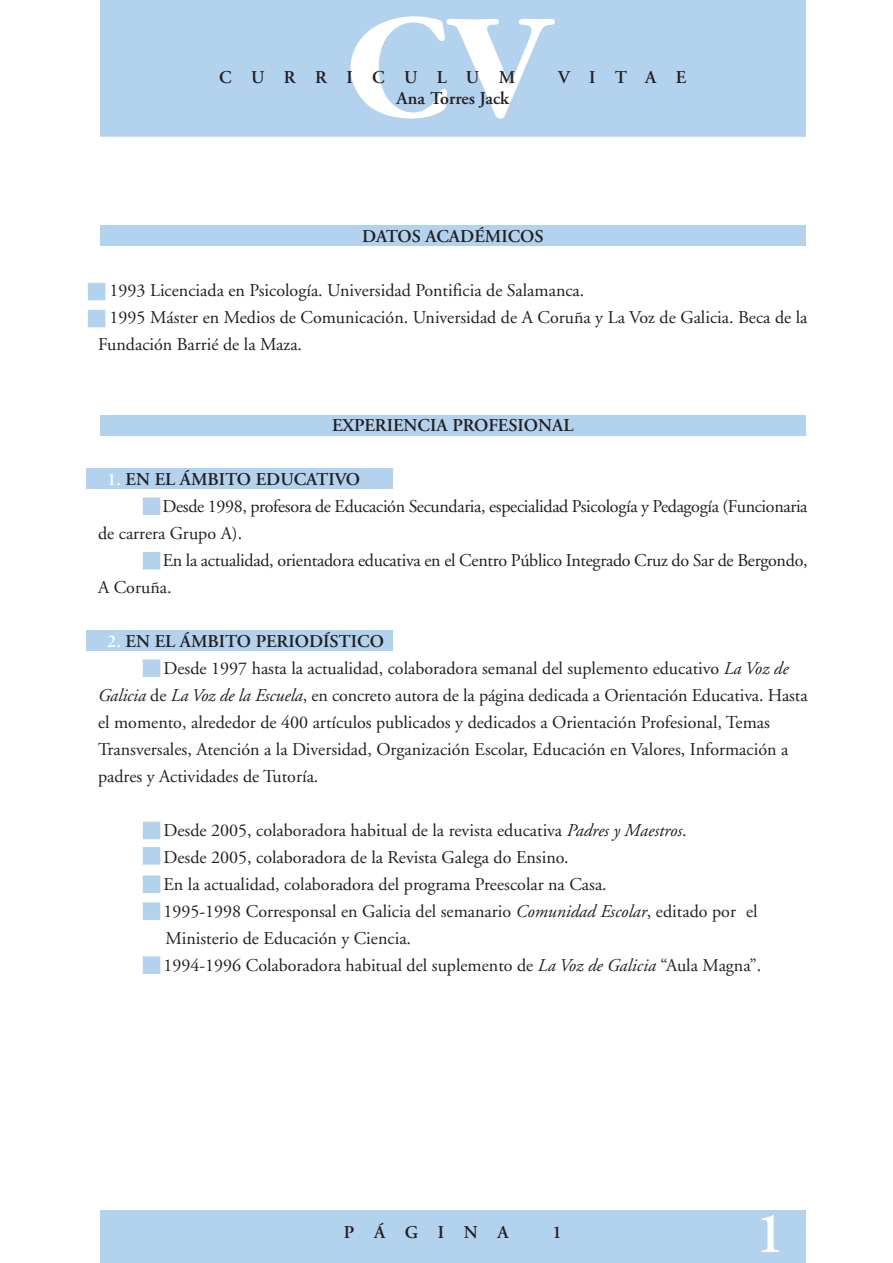
<style>
.page{position:relative;width:893px;height:1263px;background:#fff}
.page>*{position:absolute;margin:0;border:0;box-sizing:border-box;transform-origin:0 0}
.t1{font:600 57.75px "Adobe Garamond";color:#fff}
.t2{font:18px/27px "Adobe Garamond";color:#231f20}
.t3{font:600 18px "Adobe Garamond";color:#231f20}
.t4{font:18px/27px "Adobe Garamond";letter-spacing:-.02em;color:#231f20}
.t5{font:600 18px "Adobe Garamond";letter-spacing:1.08em;color:#231f20}
.s1{color:#fff}
.s2{font-style:italic}
</style>
<div class="page">
<div style="left:86px;top:631px;width:307px;height:20px;background:#b3d2ee"></div>
<div style="left:86px;top:469px;width:307px;height:20px;background:#b3d2ee"></div>
<div style="left:100px;top:0;width:706px;height:140px;background:#b3d2ee"></div>
<div style="left:100px;top:416px;width:706px;height:20px;background:#b3d2ee"></div>
<div style="left:100px;top:226px;width:706px;height:20px;background:#b3d2ee"></div>
<div style="left:100px;top:1211px;width:706px;height:52px;background:#b3d2ee"></div>
<svg style="left:350px;top:16px;width:205px;height:103px"></svg>
<div style="left:88px;top:283px;width:17px;height:17px;background:#b3d2ee"></div>
<div style="left:88px;top:310px;width:17px;height:17px;background:#b3d2ee"></div>
<div style="left:143px;top:498px;width:17px;height:17px;background:#b3d2ee"></div>
<div style="left:143px;top:552px;width:17px;height:18px;background:#b3d2ee"></div>
<div style="left:143px;top:659px;width:17px;height:18px;background:#b3d2ee"></div>
<div style="left:143px;top:822px;width:17px;height:17px;background:#b3d2ee"></div>
<div style="left:143px;top:847px;width:17px;height:18px;background:#b3d2ee"></div>
<div style="left:143px;top:876px;width:17px;height:17px;background:#b3d2ee"></div>
<div style="left:143px;top:902px;width:17px;height:18px;background:#b3d2ee"></div>
<div style="left:143px;top:956px;width:17px;height:18px;background:#b3d2ee"></div>
<div style="left:87px;top:137px;width:752px;height:6px;background:#fff"></div>
<p class="t5" style="left:219px;top:70px;width:298px">CURRICULUM</p>
<p class="t3" style="left:558px;top:70px;width:130px">VITAE</p>
<p class="t3" style="left:396px;top:91px;width:114px">Ana Torres Jack</p>
<p class="t3" style="left:362px;top:229px;width:183px">DATOS ACADÉMICOS</p>
<p class="t2" style="left:98px;top:278px;width:488px">• 1993 Licenciada en Psicología. Universidad Pontificia de Salamanca.</p>
<p class="t2" style="left:98px;top:305px;width:711px">• 1995 Máster en Medios de Comunicación. Universidad de A Coruña y La Voz de Galicia. Beca de la<br>Fundación Barrié de la Maza.</p>
<p class="t3" style="left:332px;top:418px;width:243px">EXPERIENCIA PROFESIONAL</p>
<p class="t3" style="left:107px;top:472px;width:254px"><span class="s1">1.</span> EN EL ÁMBITO EDUCATIVO</p>
<p class="t4" style="left:98px;top:494px;width:711px;text-indent:54px">• Desde 1998, profesora de Educación Secundaria, especialidad Psicología y Pedagogía (Funcionaria de carrera Grupo A).</p>
<p class="t2" style="left:98px;top:548px;width:711px;text-indent:54px">• En la actualidad, orientadora educativa en el Centro Público Integrado Cruz do Sar de Bergondo,<br>A Coruña.</p>
<p class="t3" style="left:107px;top:634px;width:278px"><span class="s1">2.</span> EN EL ÁMBITO PERIODÍSTICO</p>
<p class="t2" style="left:98px;top:656px;width:711px;text-indent:54px">• Desde 1997 hasta la actualidad, colaboradora semanal del suplemento educativo <span class="s2">La Voz de Galicia</span> de <span class="s2">La Voz de la Escuela</span>, en concreto autora de la página dedicada a Orientación Educativa. Hasta el momento, alrededor de 400 artículos publicados y dedicados a Orientación Profesional, Temas Transversales, Atención a la Diversidad, Organización Escolar, Educación en Valores, Información a padres y Actividades de Tutoría.</p>
<p class="t2" style="left:152px;top:818px;width:536px">• Desde 2005, colaboradora habitual de la revista educativa <span class="s2">Padres y Maestros</span>.</p>
<p class="t2" style="left:152px;top:845px;width:418px">• Desde 2005, colaboradora de la Revista Galega do Ensino.</p>
<p class="t2" style="left:152px;top:872px;width:456px">• En la actualidad, colaboradora del programa Preescolar na Casa.</p>
<p class="t2" style="left:166px;top:899px;width:594px;text-indent:-14px">• 1995-1998 Corresponsal en Galicia del semanario <span class="s2">Comunidad Escolar</span>, editado por el<br>Ministerio de Educación y Ciencia.</p>
<p class="t2" style="left:152px;top:953px;width:611px">• 1994-1996 Colaboradora habitual del suplemento de <span class="s2">La Voz de Galicia</span> “Aula Magna”.</p>
<p class="t3" style="left:344px;top:1225px;width:166px">PÁGINA</p>
<p class="t3" style="left:552px;top:1225px;width:11px">1</p>
<h1 class="t1" style="left:755px;top:1211px;width:31px">1</h1>
</div>
